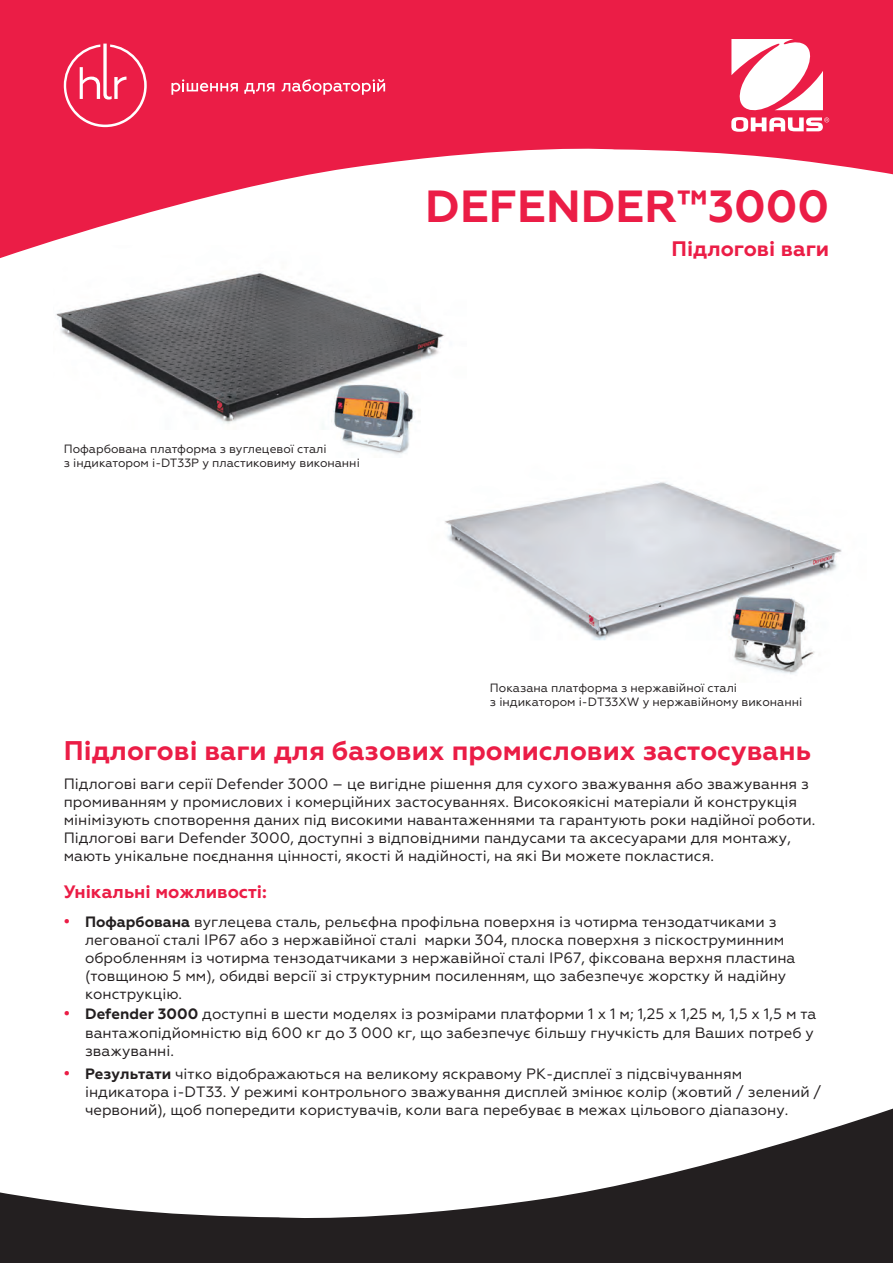
<style>
.page{position:relative;width:893px;height:1263px;background:#fff}
.page>*{position:absolute;margin:0;border:0;box-sizing:border-box;transform-origin:0 0}
.t1{font:700 45px "Geometria";color:#eb1d46}
.t2{font:700 27px "Geometria";color:#eb1d46}
.t3{font:700 21px "Geometria";color:#eb1d46}
.t4{font:700 18px "Geometria";color:#eb1d46}
.t5{font:15px/18px "Geometria";color:#231f20}
.t6{font:12px/14.4px "Geometria";color:#231f20}
.t7{font:12px/14px "Geometria";color:#231f20}
.s1{font-weight:700;color:#eb1d46}
.s2{font-weight:700}
</style>
<div class="page">
<img style="left:56px;top:274px;width:388px;height:181px">
<img style="left:445px;top:482px;width:397px;height:192px">
<svg style="left:0;top:0;width:893px;height:274px;fill:#eb1d46"></svg>
<svg style="left:0;top:1108px;width:893px;height:155px"></svg>
<svg style="left:731px;top:39px;width:98px;height:93px"></svg>
<svg style="left:64px;top:44px;width:83px;height:83px"></svg>
<svg style="left:171px;top:79px;width:67px;height:16px"></svg>
<svg style="left:244px;top:83px;width:30px;height:11px"></svg>
<svg style="left:282px;top:79px;width:103px;height:16px"></svg>
<h1 class="t1" style="left:425px;top:180px;width:405px">DEFENDER™3000</h1>
<h3 class="t3" style="left:671px;top:236px;width:159px">Підлогові ваги</h3>
<p class="t6" style="left:64px;top:442px;width:298px">Пофарбована платформа з вуглецевої сталі<br>з індикатором i-DT33P у пластиковиму виконанні</p>
<p class="t7" style="left:490px;top:680px;width:314px">Показана платформа з нержавійної сталі<br>з індикатором i-DT33XW у нержавійному виконанні</p>
<h2 class="t2" style="left:64px;top:735px;width:749px">Підлогові ваги для базових промислових застосувань</h2>
<p class="t5" style="left:64px;top:775px;width:753px">Підлогові ваги серії Defender 3000 – це вигідне рішення для сухого зважування або зважування з промиванням у промислових і комерційних застосуваннях. Високоякісні матеріали й конструкція мінімізують спотворення даних під високими навантаженнями та гарантують роки надійної роботи.<br>Підлогові ваги Defender 3000, доступні з відповідними пандусами та аксесуарами для монтажу, мають унікальне поєднання цінності, якості й надійності, на які Ви можете покластися.</p>
<p class="t4" style="left:64px;top:881px;width:205px">Унікальні можливості:</p>
<p class="t5" style="left:85px;top:913px;width:712px;text-indent:-21px"><span class="s1">•</span> <span class="s2">Пофарбована</span> вуглецева сталь, рельєфна профільна поверхня із чотирма тензодатчиками з легованої сталі IP67 або з нержавійної сталі марки 304, плоска поверхня з піскоструминним обробленням із чотирма тензодатчиками з нержавійної сталі IP67, фіксована верхня пластина (товщиною 5 мм), обидві версії зі структурним посиленням, що забезпечує жорстку й надійну конструкцію.</p>
<p class="t5" style="left:85px;top:1005px;width:733px;line-height:18.5px;text-indent:-21px"><span class="s1">•</span> <span class="s2">Defender 3000</span> доступні в шести моделях із розмірами платформи 1 x 1 м; 1,25 x 1,25 м, 1,5 x 1,5 м та вантажопідйомністю від 600 кг до 3 000 кг, що забезпечує більшу гнучкість для Ваших потреб у зважуванні.</p>
<p class="t5" style="left:85px;top:1064px;width:738px;line-height:18.5px;text-indent:-21px"><span class="s1">•</span> <span class="s2">Результати</span> чітко відображаються на великому яскравому РК-дисплеї з підсвічуванням індикатора i-DT33. У режимі контрольного зважування дисплей змінює колір (жовтий / зелений / червоний), щоб попередити користувачів, коли вага перебуває в межах цільового діапазону.</p>
</div>
